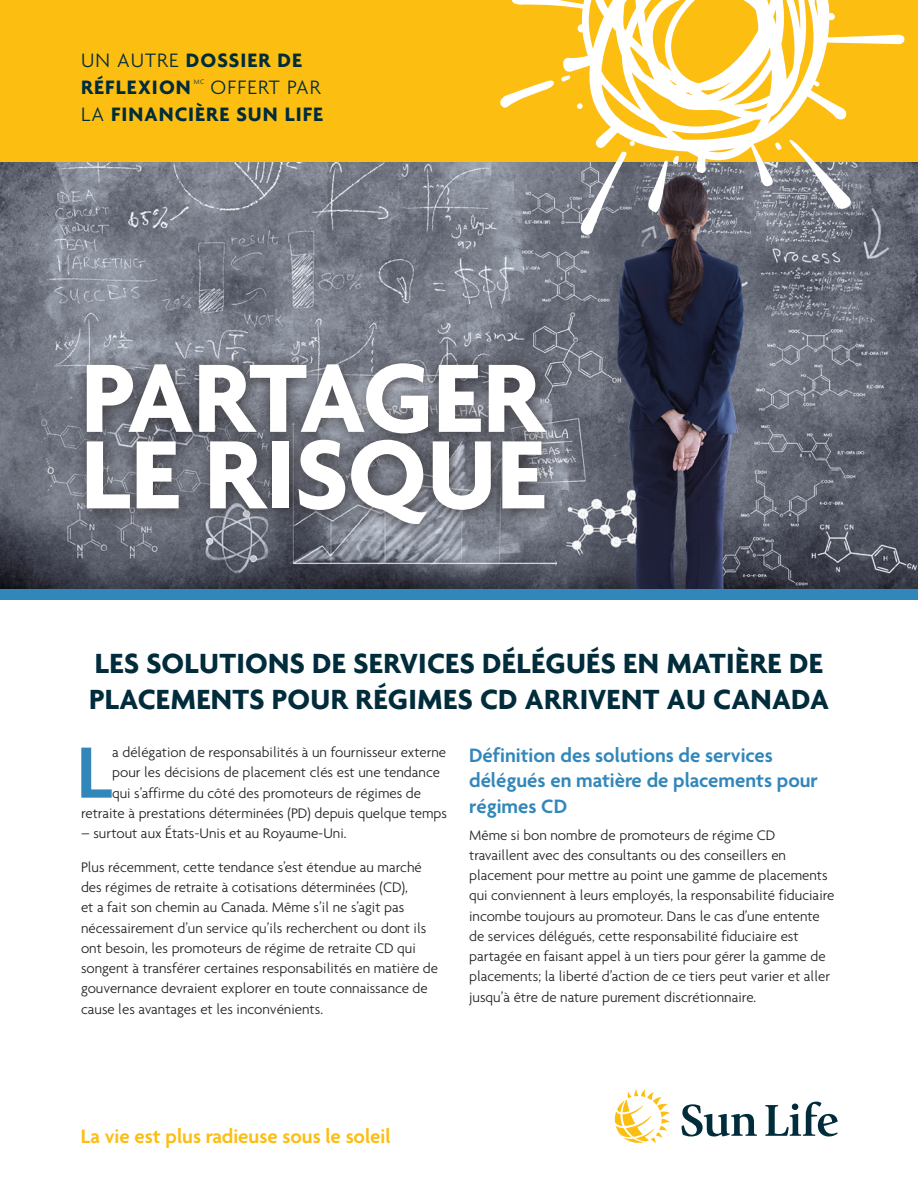
<style>
.page{position:relative;width:918px;height:1188px;background:#fff}
.page>*{position:absolute;margin:0;border:0;box-sizing:border-box;transform-origin:0 0}
.t1{font:700 105px/76.5px "Agenda";color:#fff}
.t2{font:600 78.45px "Agenda";color:#3287ba}
.t3{font:700 30px/36px "Agenda";letter-spacing:.01em;color:#002c3b}
.t4{font:600 21px/25.5px "Agenda";color:#3287ba}
.t5{font:700 21px/27px "Agenda";letter-spacing:.05em;color:#002c3b}
.t6{font:600 21px "Agenda";color:#fdbe12}
.t7{font:300 15px/20.2px "Agenda";color:#231f20}
.t8{font:300 7.05px "Agenda";color:#002c3b}
.s1{font-weight:300}
</style>
<div class="page">
<img style="left:0;top:162px;width:918px;height:427px">
<div style="left:0;top:0;width:918px;height:162px;background:#fdbe12"></div>
<div style="left:73px;top:349px;width:488px;height:191px;background:#231f20;opacity:.75"></div>
<div style="left:0;top:589px;width:918px;height:11px;background:#3287ba"></div>
<svg style="left:499px;top:0;width:405px;height:237px"></svg>
<svg style="left:682px;top:1104px;width:75px;height:32px"></svg>
<svg style="left:765px;top:1102px;width:73px;height:34px"></svg>
<svg style="left:615px;top:1089px;width:55px;height:54px"></svg>
<h3 class="t5" style="left:81px;top:46px;width:223px"><span class="s1">UN AUTRE</span> DOSSIER DE<br>RÉFLEXION</h3>
<p class="t8" style="left:194px;top:77px;width:12px">MC</p>
<h3 class="t5" style="left:81px;top:73px;width:244px;text-align:right"><span class="s1">OFFERT PAR<br>LA</span> FINANCIÈRE SUN LIFE</h3>
<h1 class="t1" style="left:81px;top:357px;width:467px">PARTAGER<br>LE RISQUE</h1>
<h3 class="t3" style="left:89px;top:645px;width:741px">LES SOLUTIONS DE SERVICES DÉLÉGUÉS EN MATIÈRE DE<br>PLACEMENTS POUR RÉGIMES CD ARRIVENT AU CANADA</h3>
<h2 class="t2" style="left:77px;top:725px;width:37px">L</h2>
<p class="t7" style="left:112px;top:742px;width:336px">a délégation de responsabilités à un fournisseur externe</p>
<h3 class="t4" style="left:469px;top:742px;width:350px">Définition des solutions de services délégués en matière de placements pour régimes CD</h3>
<p class="t7" style="left:469px;top:825px;width:367px">Même si bon nombre de promoteurs de régime CD travaillent avec des consultants ou des conseillers en placement pour mettre au point une gamme de placements qui conviennent à leurs employés, la responsabilité fiduciaire incombe toujours au promoteur. Dans le cas d’une entente de services délégués, cette responsabilité fiduciaire est partagée en faisant appel à un tiers pour gérer la gamme de placements; la liberté d’action de ce tiers peut varier et aller jusqu’à être de nature purement discrétionnaire.</p>
<p class="t7" style="left:112px;top:762px;width:329px">pour les décisions de placement clés est une tendance</p>
<p class="t7" style="left:112px;top:782px;width:310px">qui s’affirme du côté des promoteurs de régimes de</p>
<p class="t7" style="left:81px;top:803px;width:368px">retraite à prestations déterminées (PD) depuis quelque temps</p>
<p class="t7" style="left:81px;top:823px;width:267px">– surtout aux États-Unis et au Royaume-Uni.</p>
<p class="t7" style="left:81px;top:857px;width:359px">Plus récemment, cette tendance s’est étendue au marché des régimes de retraite à cotisations déterminées (CD),<br>et a fait son chemin au Canada. Même s’il ne s’agit pas nécessairement d’un service qu’ils recherchent ou dont ils ont besoin, les promoteurs de régime de retraite CD qui songent à transférer certaines responsabilités en matière de gouvernance devraient explorer en toute connaissance de cause les avantages et les inconvénients.</p>
<h3 class="t6" style="left:81px;top:1124px;width:311px">La vie est plus radieuse sous le soleil</h3>
</div>
